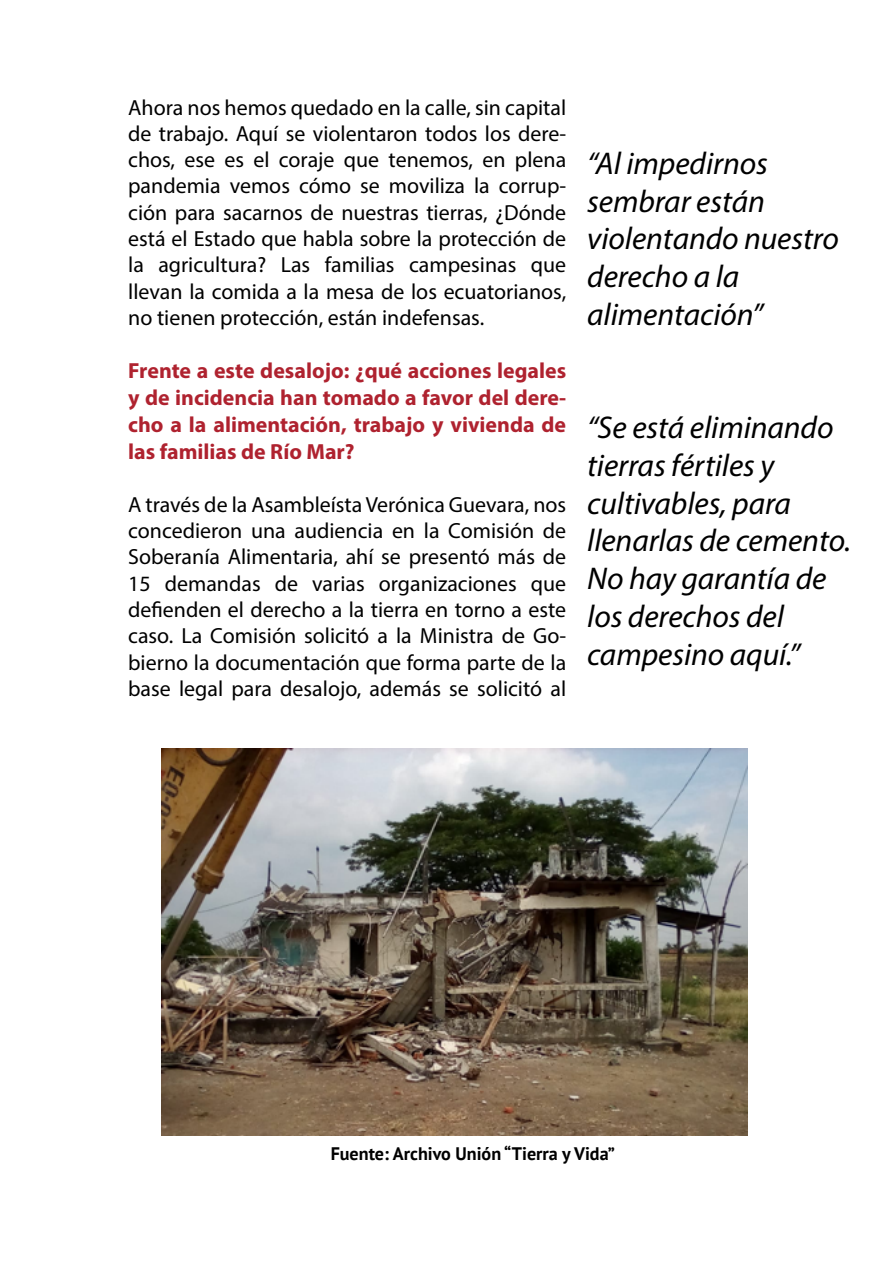
<style>
.page{position:relative;width:893px;height:1263px;background:#fff}
.page>*{position:absolute;margin:0;border:0;box-sizing:border-box;transform-origin:0 0}
.t1{font:italic 31.5px/37.8px "Myriad Pro";letter-spacing:-.005em;color:#000}
.t2{font:21.9px/26.2px "Myriad Pro";color:#000;text-align:justify}
.t3{font:700 21.9px/27px "Myriad Pro";color:#af222f;text-align:justify}
.t4{font:700 18.15px "PT Sans";color:#000}
</style>
<div class="page">
<img style="left:161px;top:749px;width:586px;height:387px">
<p class="t2" style="left:128px;top:94px;width:440px">Ahora nos hemos quedado en la calle, sin capital de trabajo. Aquí se violentaron todos los dere&shy;chos, ese es el coraje que tenemos, en plena pandemia vemos cómo se moviliza la corrup&shy;ción para sacarnos de nuestras tierras, ¿Dónde está el Estado que habla sobre la protección de la agricultura? Las familias campesinas que llevan la comida a la mesa de los ecuatorianos, no tienen protección, están indefensas.</p>
<p class="t3" style="left:128px;top:357px;width:440px">Frente a este desalojo: ¿qué acciones legales y de incidencia han tomado a favor del dere&shy;cho a la alimentación, trabajo y vivienda de las familias de Río Mar?</p>
<p class="t2" style="left:128px;top:491px;width:440px">A través de la Asambleísta Verónica Guevara, nos concedieron una audiencia en la Comisión de Soberanía Alimentaria, ahí se presentó más de 15 demandas de varias organizaciones que defienden el derecho a la tierra en torno a este caso. La Comisión solicitó a la Ministra de Go&shy;bierno la documentación que forma parte de la base legal para desalojo, además se solicitó al</p>
<h1 class="t1" style="left:587px;top:144px;width:253px">“Al impedirnos sembrar están violentando nuestro derecho a la alimentación”</h1>
<h1 class="t1" style="left:587px;top:408px;width:265px">“Se está eliminando tierras fértiles y cultivables, para llenarlas de cemento.<br>No hay garantía de los derechos del campesino aquí.”</h1>
<p class="t4" style="left:331px;top:1143px;width:286px">Fuente: Archivo Unión “Tierra y Vida”</p>
</div>
